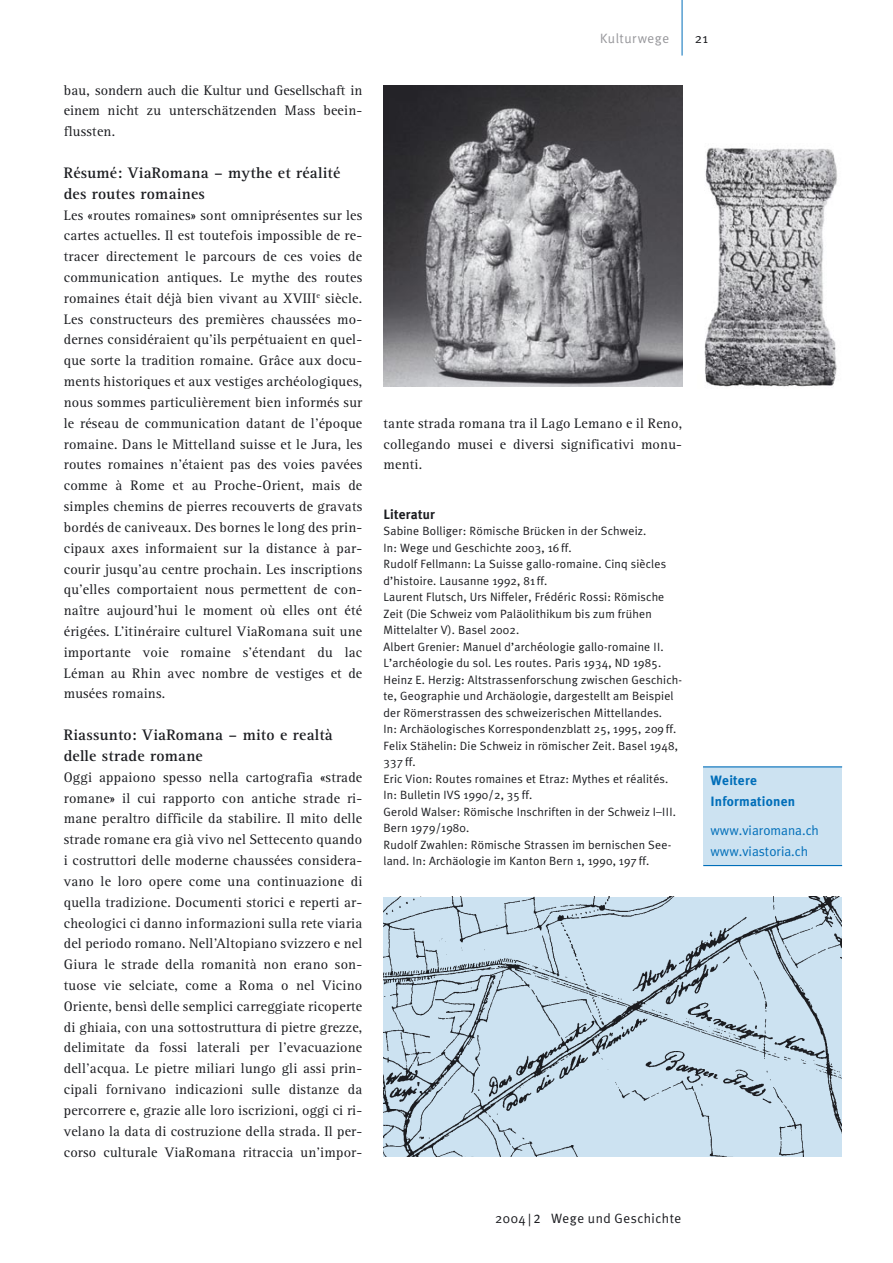
<style>
.page{position:relative;width:893px;height:1263px;background:#fff}
.page>*{position:absolute;margin:0;border:0;box-sizing:border-box;transform-origin:0 0}
.t1{font:700 15.75px/20.9px "Rotis Serif";letter-spacing:.015em;color:#1b1c20}
.t2{font:14.25px/20.9px "Rotis Serif";letter-spacing:.015em;color:#1b1c20;text-align:justify}
.t3{font:13.5px/20.7px "Meta Plus Normal";color:#006eb9}
.t4{font:13.5px "Meta Plus Normal";letter-spacing:.035em;color:#1b1c20}
.t5{font:700 13.5px/20.7px "Meta Plus";letter-spacing:.015em;color:#006eb9}
.t6{font:13.5px "Meta Plus Normal";letter-spacing:.035em;color:#97979b}
.t7{font:700 13.5px "Meta Plus";letter-spacing:.015em;color:#1b1c20}
.t8{font:12px/16.5px "Meta Plus Normal";letter-spacing:.015em;color:#1b1c20}
.s1{font-size:16.2px}
</style>
<div class="page">
<hr style="left:682px;top:0;width:1px;height:56px;background:#006eb9">
<img style="left:384px;top:85px;width:298px;height:301px">
<img style="left:704px;top:147px;width:133px;height:240px">
<img style="left:383px;top:897px;width:459px;height:259px">
<div style="left:703px;top:767px;width:139px;height:98px;background:#cce2f1"></div>
<hr style="left:703px;top:766px;width:139px;height:1px;background:#006eb9">
<hr style="left:703px;top:865px;width:139px;height:1px;background:#006eb9">
<p class="t2" style="left:64px;top:80px;width:300px">bau, sondern auch die Kultur und Gesellschaft in einem nicht zu unterschätzenden Mass beein&shy;flussten.</p>
<p class="t1" style="left:64px;top:163px;width:278px">Résumé: ViaRomana – mythe et réalité des routes romaines</p>
<p class="t2" style="left:64px;top:205px;width:300px">Les «routes romaines» sont omniprésentes sur les cartes actuelles. Il est toutefois impossible de re&shy;tracer directement le parcours de ces voies de communication antiques. Le mythe des routes romaines était déjà bien vivant au XVIII<sup>e</sup> siècle.<br>Les constructeurs des premières chaussées mo&shy;dernes considéraient qu’ils perpétuaient en quel&shy;que sorte la tradition romaine. Grâce aux docu&shy;ments historiques et aux vestiges archéologiques, nous sommes particulièrement bien informés sur le réseau de communication datant de l’époque romaine. Dans le Mittelland suisse et le Jura, les routes romaines n’étaient pas des voies pavées comme à Rome et au Proche-Orient, mais de simples chemins de pierres recouverts de gravats bordés de caniveaux. Des bornes le long des prin&shy;cipaux axes informaient sur la distance à par&shy;courir jusqu’au centre prochain. Les inscriptions qu’elles comportaient nous permettent de con&shy;naître aujourd’hui le moment où elles ont été érigées. L’itinéraire culturel ViaRomana suit une importante voie romaine s’étendant du lac Léman au Rhin avec nombre de vestiges et de musées romains.</p>
<p class="t1" style="left:64px;top:725px;width:271px">Riassunto: ViaRomana – mito e realtà delle strade romane</p>
<p class="t2" style="left:64px;top:767px;width:300px">Oggi appaiono spesso nella cartografia «strade romane» il cui rapporto con antiche strade ri&shy;mane peraltro difficile da stabilire. Il mito delle strade romane era già vivo nel Settecento quando i costruttori delle moderne chaussées considera&shy;vano le loro opere come una continuazione di quella tradizione. Documenti storici e reperti ar&shy;cheologici ci danno informazioni sulla rete viaria del periodo romano. Nell’Altopiano svizzero e nel Giura le strade della romanità non erano son&shy;tuose vie selciate, come a Roma o nel Vicino Oriente, bensì delle semplici carreggiate ricoperte di ghiaia, con una sottostruttura di pietre grezze, delimitate da fossi laterali per l’evacuazione dell’acqua. Le pietre miliari lungo gli assi prin&shy;cipali fornivano indicazioni sulle distanze da percorrere e, grazie alle loro iscrizioni, oggi ci ri&shy;velano la data di costruzione della strada. Il per&shy;corso culturale ViaRomana ritraccia un’impor-</p>
<p class="t6" style="left:600px;top:30px;width:71px">Kulturwege</p>
<p class="t4" style="left:695px;top:30px;width:15px">21</p>
<p class="t2" style="left:384px;top:413px;width:300px">tante strada romana tra il Lago Lemano e il Reno, collegando musei e diversi significativi monu&shy;menti.</p>
<p class="t7" style="left:384px;top:506px;width:53px">Literatur</p>
<p class="t8" style="left:384px;top:523px;width:300px">Sabine Bolliger: Römische Brücken in der Schweiz.<br>In: Wege und Geschichte 2003, 16 ff.<br>Rudolf Fellmann: La Suisse gallo-romaine. Cinq siècles d’histoire. Lausanne 1992, 81 ff.<br>Laurent Flutsch, Urs Niffeler, Frédéric Rossi: Römische Zeit (Die Schweiz vom Paläolithikum bis zum frühen Mittelalter V). Basel 2002.<br>Albert Grenier: Manuel d’archéologie gallo-romaine II.<br>L’archéologie du sol. Les routes. Paris 1934, ND 1985.<br>Heinz E. Herzig: Altstrassenforschung zwischen Geschich&shy;te, Geographie und Archäologie, dargestellt am Beispiel der Römerstrassen des schweizerischen Mittellandes.<br>In: Archäologisches Korrespondenzblatt 25, 1995, 209 ff.<br>Felix Stähelin: Die Schweiz in römischer Zeit. Basel 1948, 337 ff.<br>Eric Vion: Routes romaines et Etraz: Mythes et réalités.<br>In: Bulletin IVS 1990/2, 35 ff.<br>Gerold Walser: Römische Inschriften in der Schweiz I–III.<br>Bern 1979/1980.<br>Rudolf Zwahlen: Römische Strassen im bernischen See&shy;land. In: Archäologie im Kanton Bern 1, 1990, 197 ff.</p>
<p class="t5" style="left:710px;top:770px;width:86px">Weitere<br>Informationen</p>
<p class="t3" style="left:710px;top:820px;width:110px">www.viaromana.ch www.viastoria.ch</p>
<p class="t4" style="left:495px;top:1210px;width:188px">2004 <span class="s1">| 2</span> Wege und Geschichte</p>
</div>
